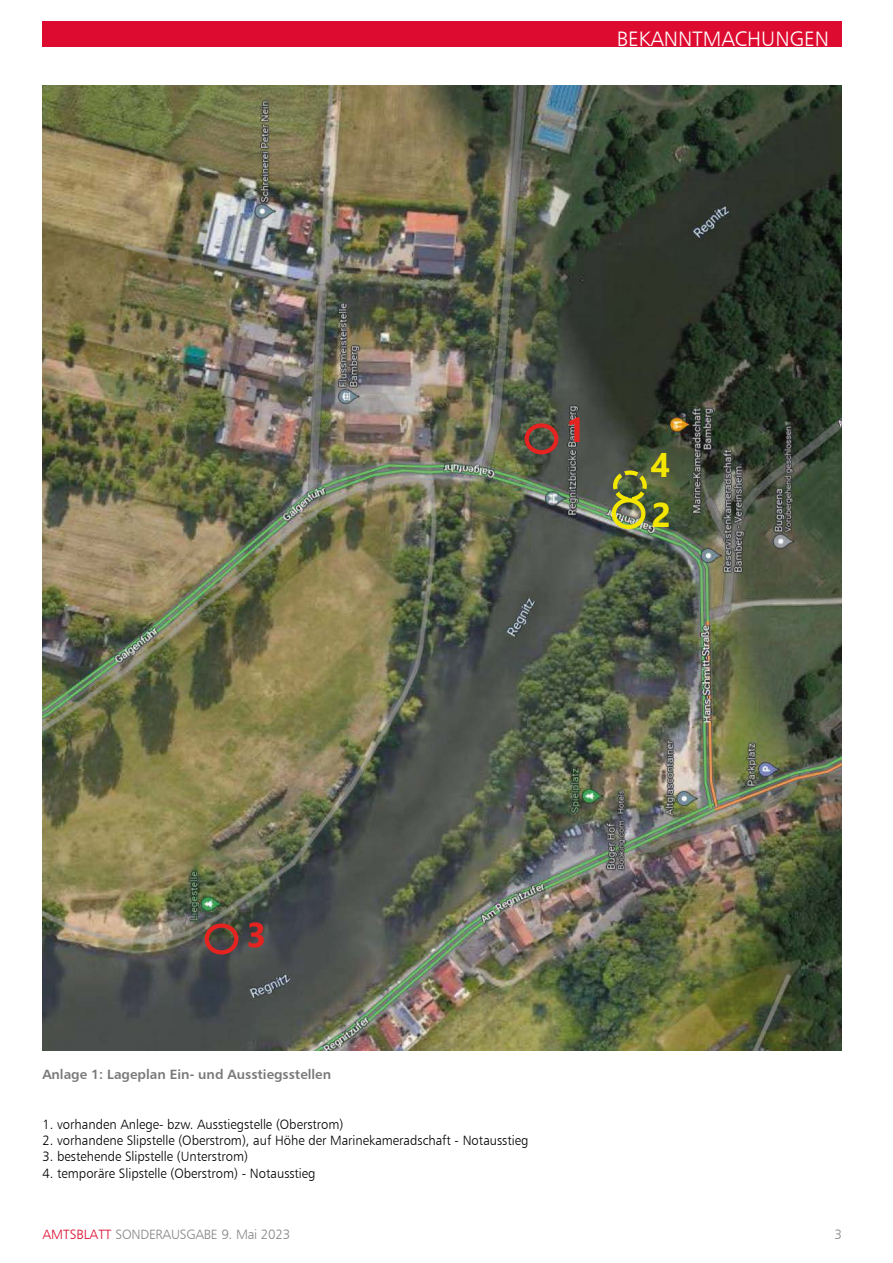
<style>
.page{position:relative;width:893px;height:1263px;background:#fff}
.page>*{position:absolute;margin:0;border:0;box-sizing:border-box;transform-origin:0 0}
.t1{font:700 34.2px "Segoe UI";color:#f3e600}
.t2{font:700 34.2px "Segoe UI";color:#e52421}
.t3{font:21px "Humanist 777 BT Light B";color:#fff}
.t4{font:13.5px "Humanist 777 BT Light B";color:#000}
.t5{font:13.5px "Humanist 777 BT Bold B";color:#797979}
.t6{font:13.5px "Humanist 777 BT Light B";letter-spacing:-.02em;color:#878787}
.s1{color:#dd0b2f}
</style>
<div class="page">
<div style="left:43px;top:21px;width:799px;height:26px;background:#dd0b2f"></div>
<img style="left:43px;top:85px;width:799px;height:965px">
<div style="left:525px;top:423px;width:33px;height:31px;border:4px solid #e52421;border-radius:50%"></div>
<div style="left:205px;top:923px;width:33px;height:31px;border:4px solid #e52421;border-radius:50%"></div>
<div style="left:612px;top:498px;width:33px;height:31px;border:4px solid #f3e600;border-radius:50%"></div>
<div style="left:613px;top:470px;width:34px;height:31px;border:4px dashed #f3e600;border-radius:50%"></div>
<h2 class="t3" style="left:617px;top:26px;width:214px">BEKANNTMACHUNGEN</h2>
<p class="t2" style="left:566px;top:397px;width:21px">1</p>
<p class="t1" style="left:650px;top:432px;width:21px">4</p>
<p class="t1" style="left:651px;top:482px;width:21px">2</p>
<p class="t2" style="left:247px;top:902px;width:21px">3</p>
<p class="t5" style="left:42px;top:1066px;width:290px">Anlage 1: Lageplan Ein- und Ausstiegsstellen</p>
<p class="t4" style="left:43px;top:1115px;width:302px">1. vorhanden Anlege- bzw. Ausstiegstelle (Oberstrom)</p>
<p class="t4" style="left:43px;top:1132px;width:487px">2. vorhandene Slipstelle (Oberstrom), auf Höhe der Marinekameradschaft - Notausstieg</p>
<p class="t4" style="left:43px;top:1148px;width:207px">3. bestehende Slipstelle (Unterstrom)</p>
<p class="t4" style="left:43px;top:1165px;width:275px">4. temporäre Slipstelle (Oberstrom) - Notausstieg</p>
<p class="t6" style="left:43px;top:1226px;width:249px"><span class="s1">AMTSBLATT</span> SONDERAUSGABE 9. Mai 2023</p>
<p class="t6" style="left:834px;top:1226px;width:9px">3</p>
</div>
